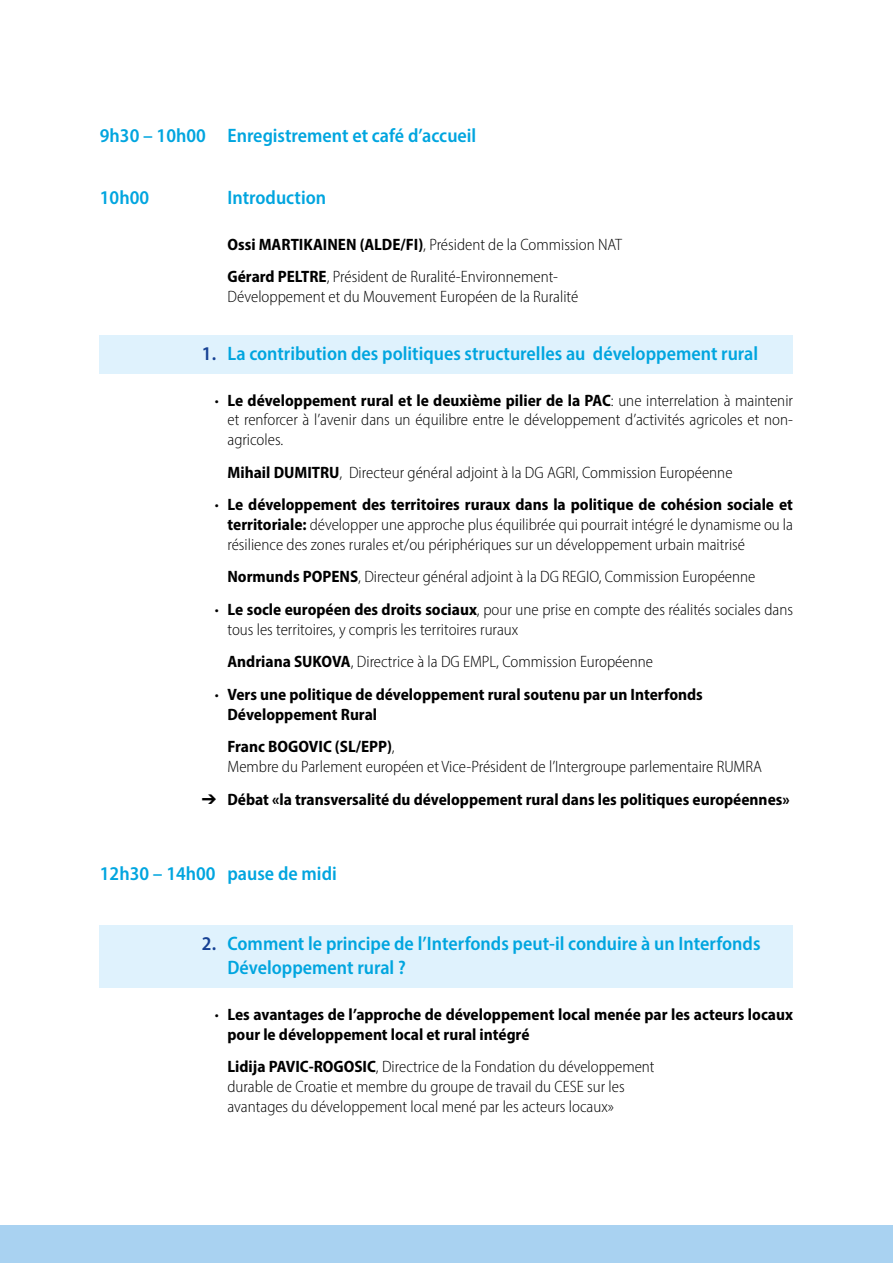
<style>
.page{position:relative;width:893px;height:1263px;background:#fff}
.page>*{position:absolute;margin:0;border:0;box-sizing:border-box;transform-origin:0 0}
.t1{font:600 semi-condensed 19.5px/24px "Myriad Pro";color:#00a5df}
.t2{font:300 semi-condensed 16.5px/19.8px "Myriad Pro";color:#000}
.t3{font:700 semi-condensed 16.5px/19.8px "Myriad Pro";color:#000}
.s1{font-weight:700}
.s2{color:#164194}
.s3{font-weight:300}
</style>
<div class="page">
<div style="left:0;top:1226px;width:893px;height:37px;background:#a9d2f1"></div>
<div style="left:100px;top:335px;width:693px;height:39px;background:#dff2fd"></div>
<div style="left:100px;top:925px;width:693px;height:63px;background:#dff2fd"></div>
<p class="t1" style="left:100px;top:123px;width:378px">9h30 – 10h00 Enregistrement et café d’accueil</p>
<p class="t1" style="left:100px;top:185px;width:51px">10h00</p>
<p class="t1" style="left:227px;top:185px;width:100px">Introduction</p>
<p class="t2" style="left:227px;top:228px;width:396px;line-height:32.5px"><span class="s1">Ossi MARTIKAINEN (ALDE/FI)</span>, Président de la Commission NAT<br><span class="s1">Gérard PELTRE</span>, Président de Ruralité-Environnement-</p>
<p class="t2" style="left:227px;top:287px;width:352px">Développement et du Mouvement Européen de la Ruralité</p>
<p class="t1" style="left:202px;top:341px;width:558px"><span class="s2">1.</span> La contribution des politiques structurelles au développement rural</p>
<p class="t2" style="left:227px;top:390px;width:567px;text-align:justify;text-indent:-13px">• <span class="s1">Le développement rural et le deuxième pilier de la PAC</span>: une interrelation à maintenir et renforcer à l’avenir dans un équilibre entre le développement d’activités agricoles et non&shy;agricoles.</p>
<p class="t2" style="left:227px;top:462px;width:507px"><span class="s1">Mihail DUMITRU</span>, Directeur général adjoint à la DG AGRI, Commission Européenne</p>
<p class="t2" style="left:227px;top:495px;width:567px;text-align:justify;text-indent:-13px">• <span class="s1">Le développement des territoires ruraux dans la politique de cohésion sociale et territoriale:</span> développer une approche plus équilibrée qui pourrait intégré le dynamisme ou la résilience des zones rurales et/ou périphériques sur un développement urbain maitrisé</p>
<p class="t2" style="left:227px;top:567px;width:529px"><span class="s1">Normunds POPENS</span>, Directeur général adjoint à la DG REGIO, Commission Européenne</p>
<p class="t2" style="left:227px;top:599px;width:567px;text-indent:-13px">• <span class="s1">Le socle européen des droits sociaux</span>, pour une prise en compte des réalités sociales dans tous les territoires, y compris les territoires ruraux</p>
<p class="t2" style="left:227px;top:652px;width:427px"><span class="s1">Andriana SUKOVA</span>, Directrice à la DG EMPL, Commission Européenne</p>
<p class="t3" style="left:227px;top:684px;width:477px;text-indent:-13px"><span class="s3">•</span> Vers une politique de développement rural soutenu par un Interfonds<br>Développement Rural</p>
<p class="t2" style="left:227px;top:737px;width:536px"><span class="s1">Franc BOGOVIC (SL/EPP)</span>,<br>Membre du Parlement européen et Vice-Président de l’Intergroupe parlementaire RUMRA</p>
<p class="t3" style="left:202px;top:789px;width:589px">➔ Débat «la transversalité du développement rural dans les politiques européennes»</p>
<p class="t1" style="left:100px;top:861px;width:238px">12h30 – 14h00 pause de midi</p>
<p class="t1" style="left:227px;top:931px;width:535px;text-indent:-26px"><span class="s2">2.</span> Comment le principe de l’Interfonds peut-il conduire à un Interfonds<br>Développement rural ?</p>
<p class="t3" style="left:227px;top:1004px;width:567px;text-indent:-13px"><span class="s3">•</span> Les avantages de l’approche de développement local menée par les acteurs locaux pour le développement local et rural intégré</p>
<p class="t2" style="left:227px;top:1056px;width:429px"><span class="s1">Lidija PAVIC-ROGOSIC</span>, Directrice de la Fondation du développement durable de Croatie et membre du groupe de travail du CESE sur les avantages du développement local mené par les acteurs locaux»</p>
</div>
